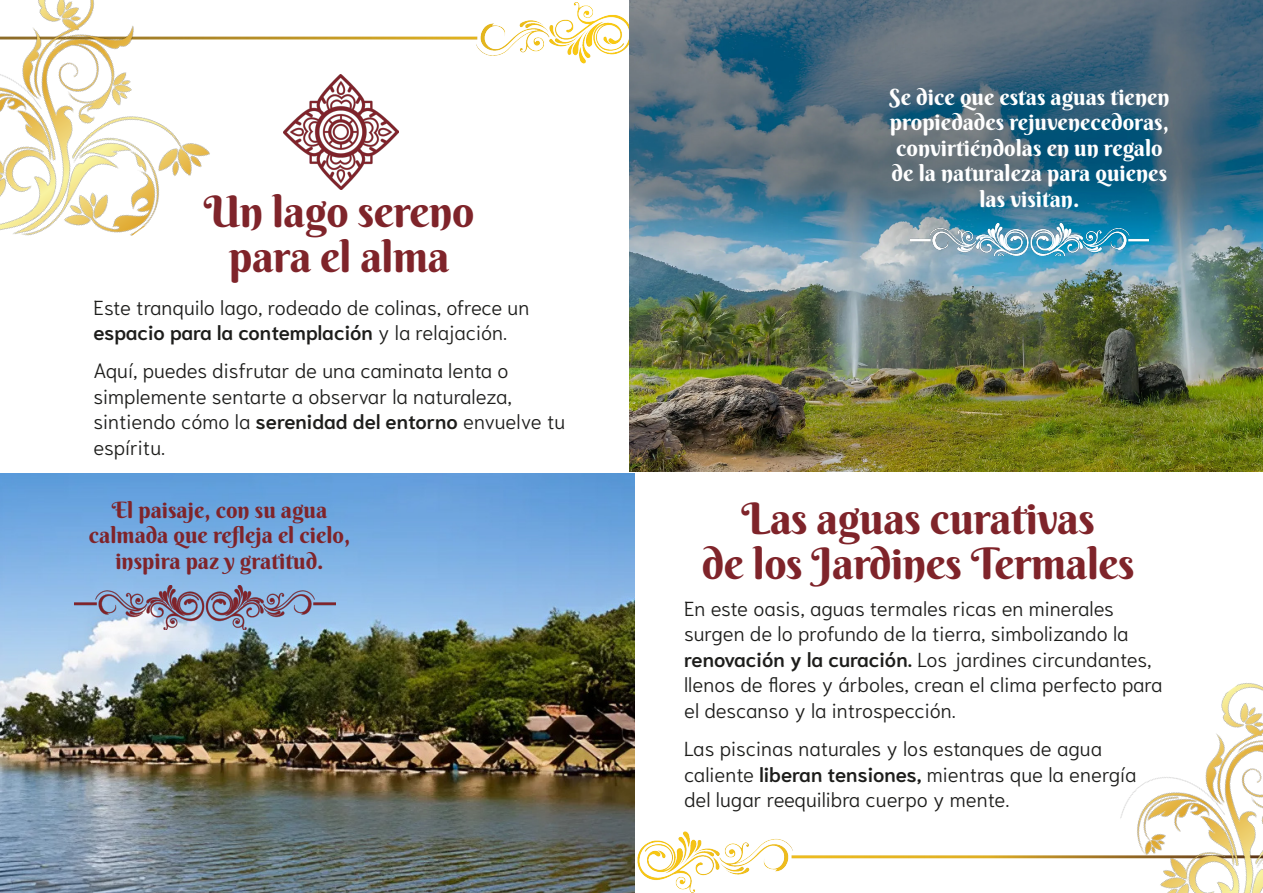
<style>
.page{position:relative;width:1263px;height:893px;background:#fff}
.page>*{position:absolute;margin:0;border:0;box-sizing:border-box;transform-origin:0 0}
.Títulos_lugares{font:43.5px/45px "Berkshire Swash";letter-spacing:-.01em;color:#7f242a;text-align:center}
.Destacados{font:22.5px/25.5px "Berkshire Swash";color:#fff;text-align:center}
.Destacados-2{font:22.5px/25.5px "Berkshire Swash";color:#7f242a;text-align:center}
.Textos{font:300 20.25px/25.5px "Niramit";color:#1d1d1b}
.s1{font-weight:600}
</style>
<div class="page">
<img style="left:233px;top:2px;width:848px;height:891px">
<img style="left:0;top:473px;width:635px;height:420px">
<img style="left:629px;top:0;width:634px;height:472px">
<img style="left:910px;top:224px;width:238px;height:31px">
<img style="left:0;top:0;width:233px;height:236px">
<img style="left:284px;top:74px;width:115px;height:115px">
<img style="left:1081px;top:683px;width:182px;height:210px">
<img style="left:74px;top:586px;width:262px;height:43px">
<p class="Títulos_lugares" style="left:204px;top:188px;width:272px">Un lago sereno para el alma</p>
<p class="Textos" style="left:94px;top:295px;width:437px">Este tranquilo lago, rodeado de colinas, ofrece un <span class="s1">espacio para la contemplación</span> y la relajación.</p>
<p class="Textos" style="left:94px;top:358px;width:473px">Aquí, puedes disfrutar de una caminata lenta o simplemente sentarte a observar la naturaleza, sintiendo cómo la <span class="s1">serenidad del entorno</span> envuelve tu espíritu.</p>
<p class="Destacados" style="left:889px;top:84px;width:282px">Se dice que estas aguas tienen propiedades rejuvenecedoras, convirtiéndolas en un regalo de la naturaleza para quienes las visitan.</p>
<p class="Destacados-2" style="left:89px;top:497px;width:263px">El paisaje, con su agua calmada que refleja el cielo, inspira paz y gratitud.</p>
<p class="Títulos_lugares" style="left:702px;top:496px;width:434px">Las aguas curativas<br>de los Jardines Termales</p>
<p class="Textos" style="left:684px;top:596px;width:480px">En este oasis, aguas termales ricas en minerales surgen de lo profundo de la tierra, simbolizando la <span class="s1">renovación y la curación.</span> Los jardines circundantes, llenos de flores y árboles, crean el clima perfecto para el descanso y la introspección.</p>
<p class="Textos" style="left:684px;top:736px;width:454px">Las piscinas naturales y los estanques de agua caliente <span class="s1">liberan tensiones,</span> mientras que la energía del lugar reequilibra cuerpo y mente.</p>
</div>
